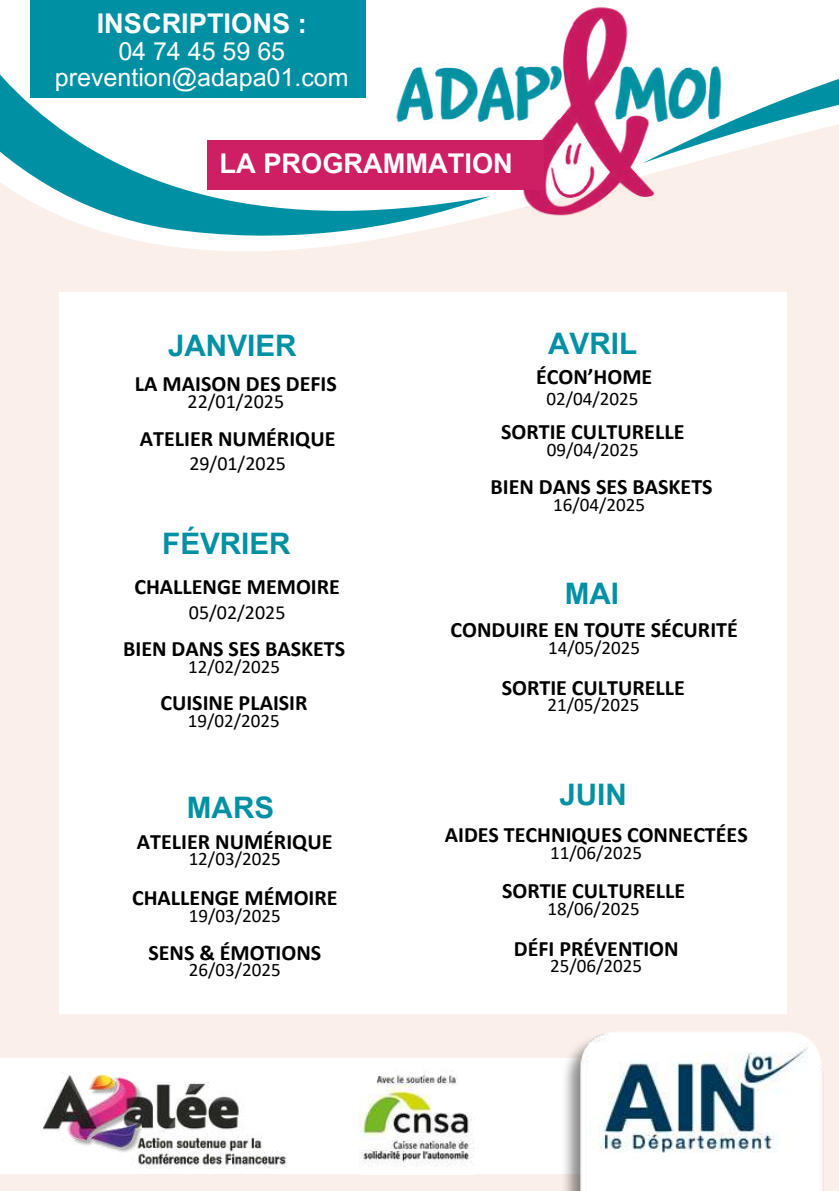
<style>
.page{position:relative;width:839px;height:1191px;background:#fff}
.page>*{position:absolute;margin:0;border:0;box-sizing:border-box;transform-origin:0 0}
.t1{font:700 29.6px "Arial MT Pro";color:#0090a4}
.t2{font:700 27.2px "Arial MT Pro";color:#fff}
.t3{font:25px/25.6px "Arial MT Pro";color:#fff;text-align:center}
.t4{font:700 22px "Calibri";color:#000}
.t5{font:20px "Calibri";color:#000}
.t6{font:19px "Calibri";color:#000}
</style>
<div class="page">
<svg style="left:0;top:74px;width:838px;height:393px;fill:#faefe9"></svg>
<div style="left:0;top:519px;width:838px;height:672px;background:#faefe9"></div>
<div style="left:59px;top:292px;width:727px;height:722px;background:#fff"></div>
<div style="left:0;top:1059px;width:626px;height:115px;background:#fff"></div>
<img style="left:561px;top:994px;width:261px;height:196px">
<img style="left:359px;top:1072px;width:115px;height:95px">
<img style="left:43px;top:1074px;width:243px;height:95px">
<img style="left:286px;top:7px;width:552px;height:316px">
<div style="left:207px;top:140px;width:337px;height:49px;background:#ce1f64"></div>
<div style="left:30px;top:0;width:336px;height:98px;background:#0090a4"></div>
<p class="t2" style="left:97px;top:13px;width:212px">INSCRIPTIONS :</p>
<p class="t3" style="left:55px;top:42px;width:295px">04 74 45 59 65 prevention@adapa01.com</p>
<p class="t2" style="left:220px;top:153px;width:295px">LA PROGRAMMATION</p>
<h1 class="t1" style="left:168px;top:334px;width:130px">JANVIER</h1>
<h1 class="t1" style="left:548px;top:332px;width:90px">AVRIL</h1>
<p class="t4" style="left:135px;top:368px;width:203px">LA MAISON DES DEFIS</p>
<p class="t5" style="left:187px;top:387px;width:98px">22/01/2025</p>
<p class="t4" style="left:140px;top:423px;width:197px">ATELIER NUMÉRIQUE</p>
<p class="t5" style="left:189px;top:450px;width:98px">29/01/2025</p>
<h1 class="t1" style="left:162px;top:533px;width:130px">FÉVRIER</h1>
<p class="t4" style="left:134px;top:571px;width:207px">CHALLENGE MEMOIRE</p>
<p class="t5" style="left:189px;top:598px;width:98px">05/02/2025</p>
<p class="t4" style="left:123px;top:633px;width:223px">BIEN DANS SES BASKETS</p>
<p class="t6" style="left:188px;top:653px;width:93px">12/02/2025</p>
<p class="t4" style="left:160px;top:688px;width:149px">CUISINE PLAISIR</p>
<p class="t6" style="left:188px;top:708px;width:93px">19/02/2025</p>
<h1 class="t1" style="left:187px;top:796px;width:89px">MARS</h1>
<p class="t4" style="left:137px;top:827px;width:197px">ATELIER NUMÉRIQUE</p>
<p class="t6" style="left:189px;top:846px;width:93px">12/03/2025</p>
<p class="t4" style="left:132px;top:882px;width:207px">CHALLENGE MÉMOIRE</p>
<p class="t6" style="left:189px;top:902px;width:93px">19/03/2025</p>
<p class="t4" style="left:148px;top:937px;width:174px">SENS &amp; ÉMOTIONS</p>
<p class="t6" style="left:189px;top:957px;width:93px">26/03/2025</p>
<p class="t4" style="left:536px;top:361px;width:118px">ÉCON’HOME</p>
<p class="t6" style="left:546px;top:385px;width:93px">02/04/2025</p>
<p class="t4" style="left:501px;top:417px;width:185px">SORTIE CULTURELLE</p>
<p class="t6" style="left:546px;top:437px;width:93px">09/04/2025</p>
<p class="t4" style="left:490px;top:471px;width:223px">BIEN DANS SES BASKETS</p>
<p class="t6" style="left:553px;top:491px;width:93px">16/04/2025</p>
<h1 class="t1" style="left:564px;top:583px;width:56px">MAI</h1>
<p class="t4" style="left:450px;top:614px;width:289px">CONDUIRE EN TOUTE SÉCURITÉ</p>
<p class="t6" style="left:548px;top:635px;width:93px">14/05/2025</p>
<p class="t4" style="left:502px;top:672px;width:185px">SORTIE CULTURELLE</p>
<p class="t6" style="left:547px;top:692px;width:93px">21/05/2025</p>
<h1 class="t1" style="left:559px;top:784px;width:69px">JUIN</h1>
<p class="t4" style="left:445px;top:819px;width:304px">AIDES TECHNIQUES CONNECTÉES</p>
<p class="t6" style="left:550px;top:839px;width:93px">11/06/2025</p>
<p class="t4" style="left:502px;top:875px;width:185px">SORTIE CULTURELLE</p>
<p class="t6" style="left:547px;top:895px;width:93px">18/06/2025</p>
<p class="t4" style="left:514px;top:933px;width:166px">DÉFI PRÉVENTION</p>
<p class="t6" style="left:550px;top:953px;width:93px">25/06/2025</p>
</div>
